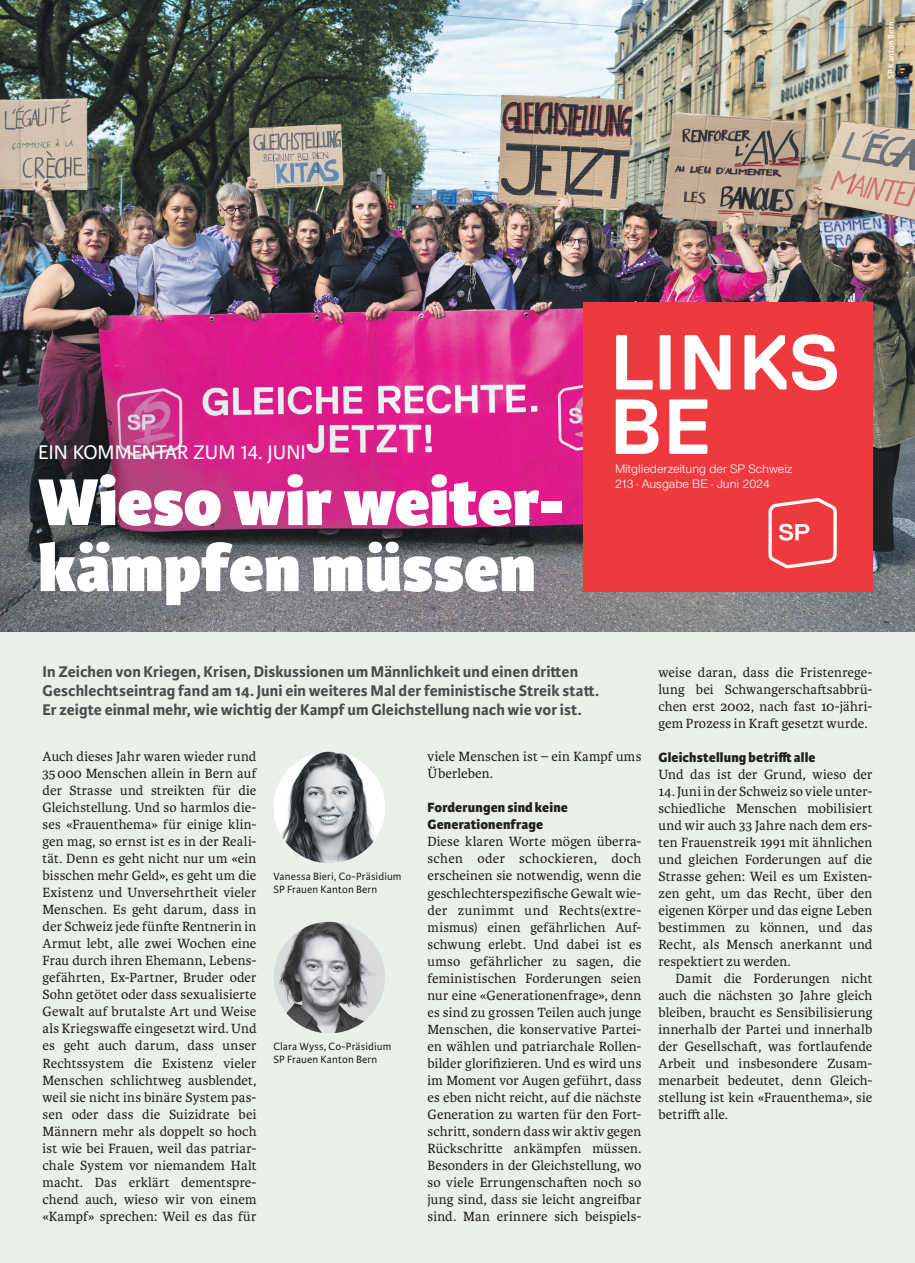
<style>
.page{position:relative;width:915px;height:1263px;background:#fff}
.page>*{position:absolute;margin:0;border:0;box-sizing:border-box;transform-origin:0 0}
.t1{font:700 77.7px "Replica";color:#fff}
.t2{font:800 70.5px/66px "Karmina Sans";color:#fff}
.t3{font:21px "Karmina Sans";color:#fff}
.t4{font:700 16.5px/18.8px "Karmina Sans";letter-spacing:.005em;color:#4b4c4d}
.t5{font:14.25px/17px "Karmina";letter-spacing:.01em;color:#231f20;text-align:justify}
.t6{font:800 14.25px/17px "Karmina Sans";letter-spacing:.01em;color:#231f20}
.t7{font:12.75px/15.3px "Nimbus San Nov";color:#fff}
.t8{font:11.25px/12.8px "Karmina Sans";letter-spacing:.015em;color:#231f20}
.t9{font:600 9px "Karmina Sans";letter-spacing:.025em;color:#fff}
</style>
<div class="page">
<div style="left:0;top:0;width:914px;height:1263px;background:#eaf0e9"></div>
<img style="left:0;top:0;width:914px;height:632px">
<div style="left:583px;top:302px;width:289px;height:289px;background:#ee3a3e"></div>
<svg style="left:616px;top:335px;width:36px;height:54px"></svg>
<svg style="left:659px;top:335px;width:11px;height:54px"></svg>
<svg style="left:684px;top:335px;width:46px;height:54px"></svg>
<svg style="left:744px;top:334px;width:92px;height:56px"></svg>
<svg style="left:768px;top:498px;width:68px;height:70px"></svg>
<img style="left:273px;top:752px;width:112px;height:111px;border-radius:56px">
<img style="left:273px;top:922px;width:112px;height:111px;border-radius:56px">
<p class="t9" style="left:885px;top:79px;width:59px;rotate:-90deg">SP Kanton Bern</p>
<h3 class="t3" style="left:38px;top:441px;width:269px">EIN KOMMENTAR ZUM 14. JUNI</h3>
<h2 class="t2" style="left:38px;top:472px;width:528px">Wieso wir weiter&shy;kämpfen müssen</h2>
<h1 class="t1" style="left:609px;top:384px;width:104px">BE</h1>
<p class="t7" style="left:614px;top:461px;width:179px">Mitgliederzeitung der SP Schweiz<br>213 · Ausgabe BE · Juni 2024</p>
<p class="t4" style="left:43px;top:663px;width:557px">In Zeichen von Kriegen, Krisen, Diskussionen um Männlichkeit und einen dritten<br>Geschlechtseintrag fand am 14. Juni ein weiteres Mal der feministische Streik statt.<br>Er zeigte einmal mehr, wie wichtig der Kampf um Gleichstellung nach wie vor ist.</p>
<p class="t5" style="left:43px;top:748px;width:215px">Auch dieses Jahr waren wieder rund 35000 Menschen allein in Bern auf der Strasse und streikten für die Gleichstellung. Und so harmlos die&shy;ses «Frauenthema» für einige klin&shy;gen mag, so ernst ist es in der Reali&shy;tät. Denn es geht nicht nur um «ein bisschen mehr Geld», es geht um die Existenz und Unversehrtheit vieler Menschen. Es geht darum, dass in der Schweiz jede fünfte Rentnerin in Armut lebt, alle zwei Wochen eine Frau durch ihren Ehemann, Lebens&shy;gefährten, Ex-Partner, Bruder oder Sohn getötet oder dass sexualisierte Gewalt auf brutalste Art und Weise als Kriegswaffe eingesetzt wird. Und es geht auch darum, dass unser Rechtssystem die Existenz vieler Menschen schlichtweg ausblendet, weil sie nicht ins binäre System pas&shy;sen oder dass die Suizidrate bei Männern mehr als doppelt so hoch ist wie bei Frauen, weil das patriar&shy;chale System vor niemandem Halt macht. Das erklärt dementspre&shy;chend auch, wieso wir von einem «Kampf» sprechen: Weil es das für</p>
<p class="t5" style="left:427px;top:748px;width:215px">viele Menschen ist – ein Kampf ums<br>Überleben.</p>
<p class="t6" style="left:427px;top:800px;width:142px">Forderungen sind keine<br>Generationenfrage</p>
<p class="t5" style="left:427px;top:833px;width:215px">Diese klaren Worte mögen überra&shy;schen oder schockieren, doch erscheinen sie notwendig, wenn die geschlechterspezifische Gewalt wie&shy;der zunimmt und Rechts(extre&shy;mismus) einen gefährlichen Auf&shy;schwung erlebt. Und dabei ist es umso gefährlicher zu sagen, die feministischen Forderungen seien nur eine «Generationenfrage», denn es sind zu grossen Teilen auch junge Menschen, die konservative Partei&shy;en wählen und patriarchale Rollen&shy;bilder glorifizieren. Und es wird uns im Moment vor Augen geführt, dass es eben nicht reicht, auf die nächste Generation zu warten für den Fort&shy;schritt, sondern dass wir aktiv gegen Rückschritte ankämpfen müssen.<br>Besonders in der Gleichstellung, wo so viele Errungenschaften noch so jung sind, dass sie leicht angreifbar sind. Man erinnere sich beispiels-</p>
<p class="t8" style="left:273px;top:870px;width:129px">Vanessa Bieri, Co-Präsidium<br>SP Frauen Kanton Bern</p>
<p class="t8" style="left:273px;top:1040px;width:119px">Clara Wyss, Co-Präsidium<br>SP Frauen Kanton Bern</p>
<p class="t5" style="left:658px;top:664px;width:215px">weise daran, dass die Fristenrege&shy;lung bei Schwangerschaftsabbrü&shy;chen erst 2002, nach fast 10-jähri&shy;gem Prozess in Kraft gesetzt wurde.</p>
<p class="t6" style="left:658px;top:749px;width:158px">Gleichstellung betrifft alle</p>
<p class="t5" style="left:658px;top:766px;width:215px">Und das ist der Grund, wieso der</p>
<p class="t5" style="left:658px;top:783px;width:215px">14. Juni in der Schweiz so viele unter&shy;schiedliche Menschen mobilisiert und wir auch 33 Jahre nach dem ers&shy;ten Frauenstreik 1991 mit ähnlichen und gleichen Forderungen auf die Strasse gehen: Weil es um Existen&shy;zen geht, um das Recht, über den eigenen Körper und das eigne Leben bestimmen zu können, und das Recht, als Mensch anerkannt und respektiert zu werden.</p>
<p class="t5" style="left:658px;top:970px;width:215px;text-indent:17px">Damit die Forderungen nicht auch die nächsten 30 Jahre gleich bleiben, braucht es Sensibilisierung innerhalb der Partei und innerhalb der Gesellschaft, was fortlaufende Arbeit und insbesondere Zusam&shy;menarbeit bedeutet, denn Gleich&shy;stellung ist kein «Frauenthema», sie betrifft alle.</p>
</div>
